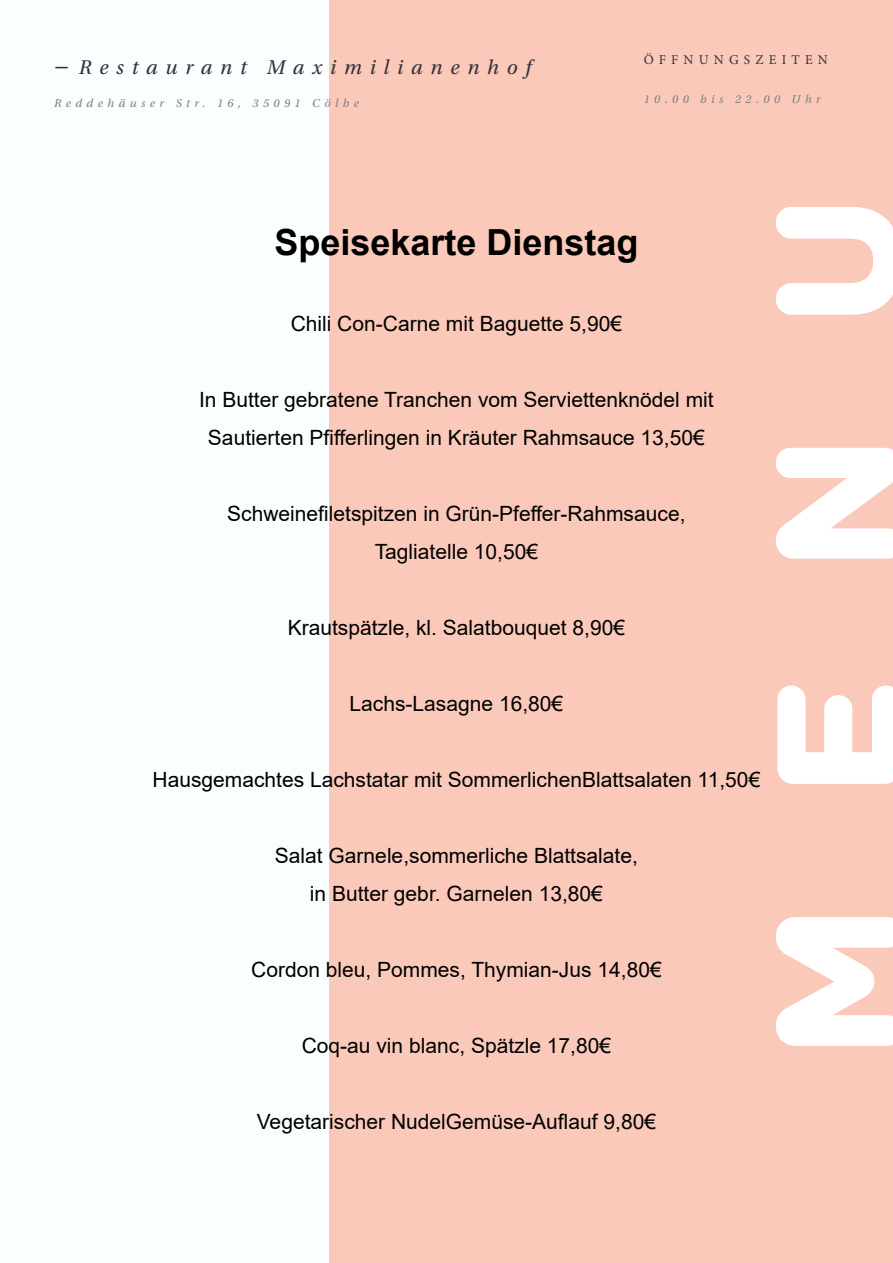
<style>
.page{position:relative;width:893px;height:1263px;background:#fbfeff}
.page>*{position:absolute;margin:0;border:0;box-sizing:border-box;transform-origin:0 0}
.t1{font:800 180px "Houschka Rounded";color:#fff}
.t2{font:700 36px "Arial";color:#000}
.t3{font:21px/38px "Arial";color:#000;text-align:center}
.t4{font:italic 21px "Utopia Std";letter-spacing:.375em;color:#323239}
.t5{font:13.5px "Minion Pro";letter-spacing:.385em;color:#323239}
.t6{font:italic 12px "Utopia Std";letter-spacing:.375em;color:#7e7e7e}
.s1{font-size:27px}
</style>
<div class="page">
<div style="left:330px;top:0;width:563px;height:1263px;background:#fbc9ba"></div>
<p class="t4" style="left:54px;top:55px;width:479px"><span class="s1">−</span>Restaurant Maximilianenhof</p>
<p class="t6" style="left:54px;top:97px;width:306px">Reddehäuser Str. 16, 35091 Cölbe</p>
<p class="t5" style="left:644px;top:50px;width:186px">ÖFFNUNGSZEITEN</p>
<p class="t6" style="left:644px;top:92px;width:179px">10.00 bis 22.00 Uhr</p>
<h2 class="t2" style="left:274px;top:217px;width:366px">Speisekarte Dienstag</h2>
<p class="t3" style="left:291px;top:305px;width:333px">Chili Con-Carne mit Baguette 5,90€</p>
<p class="t3" style="left:199px;top:381px;width:516px">In Butter gebratene Tranchen vom Serviettenknödel mit<br>Sautierten Pfifferlingen in Kräuter Rahmsauce 13,50€</p>
<p class="t3" style="left:227px;top:495px;width:460px">Schweinefiletspitzen in Grün-Pfeffer-Rahmsauce,<br>Tagliatelle 10,50€</p>
<p class="t3" style="left:288px;top:609px;width:339px">Krautspätzle, kl. Salatbouquet 8,90€</p>
<p class="t3" style="left:350px;top:684px;width:215px">Lachs-Lasagne 16,80€</p>
<p class="t3" style="left:153px;top:760px;width:609px">Hausgemachtes Lachstatar mit SommerlichenBlattsalaten 11,50€</p>
<p class="t3" style="left:275px;top:836px;width:364px">Salat Garnele,sommerliche Blattsalate, in Butter gebr. Garnelen 13,80€</p>
<p class="t3" style="left:251px;top:950px;width:412px">Cordon bleu, Pommes, Thymian-Jus 14,80€</p>
<p class="t3" style="left:302px;top:1026px;width:311px">Coq-au vin blanc, Spätzle 17,80€</p>
<h1 class="t1" style="left:723px;top:1057px;width:863px;rotate:-90deg">MENU</h1>
<p class="t3" style="left:257px;top:1102px;width:401px">Vegetarischer NudelGemüse-Auflauf 9,80€</p>
</div>
